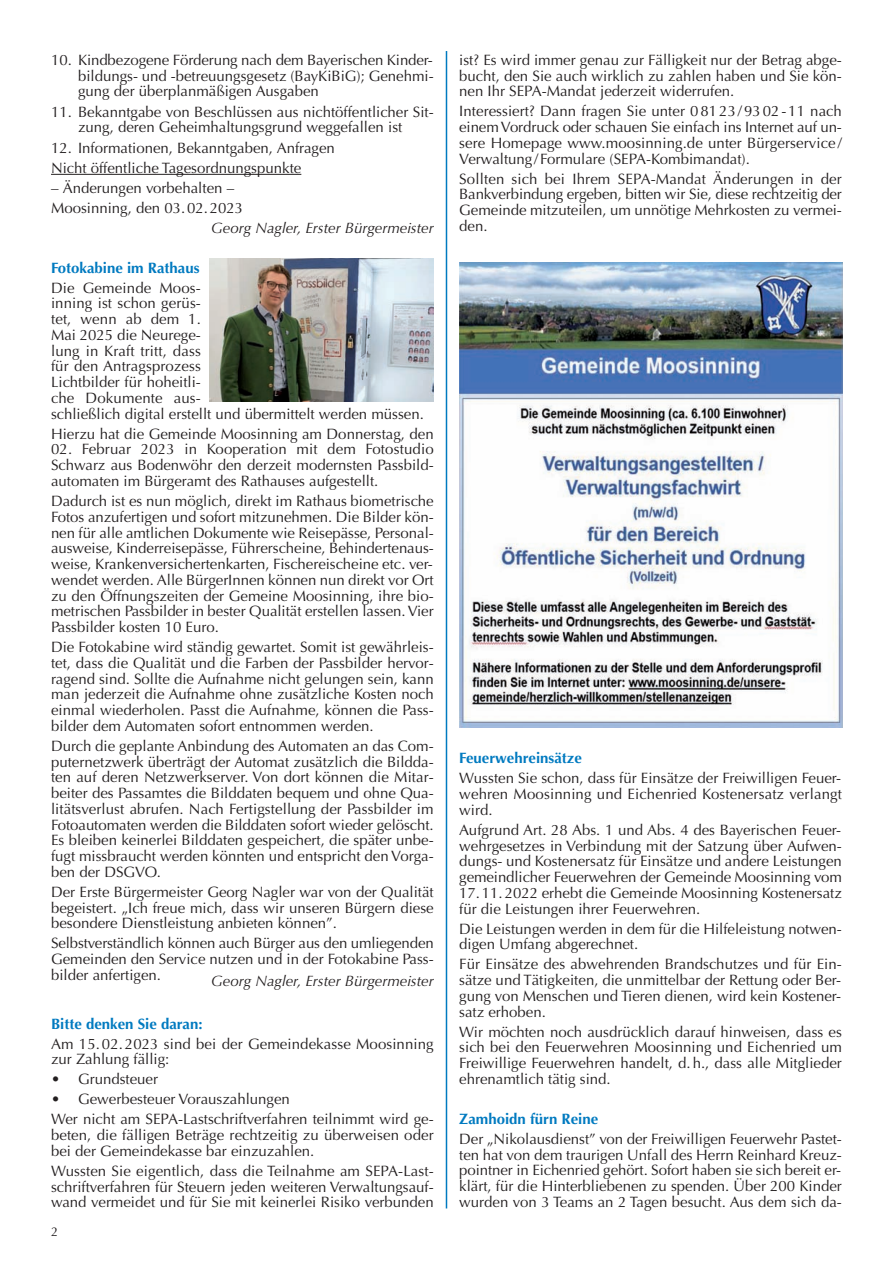
<style>
.page{position:relative;width:893px;height:1263px;background:#fff}
.page>*{position:absolute;margin:0;border:0;box-sizing:border-box;transform-origin:0 0}
.t1{font:15px/15.8px "Optima";color:#231f20;text-align:justify}
.t2{font:700 15px "Optima";color:#007ac0}
.t3{font:italic 15px "Optima";color:#231f20}
.t4{font:12.75px "Optima";color:#231f20}
</style>
<div class="page">
<hr style="left:446px;top:51px;width:1px;height:1157px;background:#007ac0">
<hr style="left:51px;top:174px;width:250px;height:1px;background:#231f20">
<img style="left:210px;top:259px;width:224px;height:142px">
<img style="left:459px;top:263px;width:383px;height:464px">
<p class="t1" style="left:78px;top:53px;width:357px;text-indent:-27px">10. Kindbezogene Förderung nach dem Bayerischen Kinder&shy;bildungs- und -betreuungsgesetz (BayKiBiG); Genehmi&shy;gung der überplanmäßigen Ausgaben</p>
<p class="t1" style="left:51px;top:105px;width:384px;text-align:center">11. Bekanntgabe von Beschlüssen aus nichtöffentlicher Sit&shy;zung, deren Geheimhaltungsgrund weggefallen ist</p>
<p class="t1" style="left:51px;top:139px;width:285px;line-height:20px">12. Informationen, Bekanntgaben, Anfragen<br>Nicht öffentliche Tagesordnungspunkte</p>
<p class="t1" style="left:51px;top:179px;width:194px;line-height:20px">– Änderungen vorbehalten –<br>Moosinning, den 03. 02. 2023</p>
<p class="t3" style="left:211px;top:221px;width:224px">Georg Nagler, Erster Bürgermeister</p>
<p class="t2" style="left:51px;top:261px;width:150px">Fotokabine im Rathaus</p>
<p class="t1" style="left:51px;top:281px;width:374px;text-align:left">Die Gemeinde Moos -<br>inning ist schon gerüs-<br>tet, wenn ab dem 1.<br>Mai 2025 die Neurege-<br>lung in Kraft tritt, dass<br>für den Antragsprozess<br>Lichtbilder für hoheitli-<br>che Dokumente aus-<br>schließlich digital erstellt und übermittelt werden müssen.</p>
<p class="t1" style="left:51px;top:427px;width:384px">Hierzu hat die Gemeinde Moosinning am Donnerstag, den</p>
<p class="t1" style="left:51px;top:443px;width:384px">02. Februar 2023 in Kooperation mit dem Fotostudio Schwarz aus Bodenwöhr den derzeit modernsten Passbild&shy;automaten im Bürgeramt des Rathauses aufgestellt.</p>
<p class="t1" style="left:51px;top:494px;width:384px">Dadurch ist es nun möglich, direkt im Rathaus biometrische Fotos anzufertigen und sofort mitzunehmen. Die Bilder kön&shy;nen für alle amtlichen Dokumente wie Reisepässe, Personal&shy;ausweise, Kinderreisepässe, Führerscheine, Behindertenaus&shy;weise, Krankenversichertenkarten, Fischereischeine etc. ver&shy;wendet werden. Alle BürgerInnen können nun direkt vor Ort zu den Öffnungszeiten der Gemeine Moosinning, ihre bio&shy;metrischen Passbilder in bester Qualität erstellen lassen. Vier Passbilder kosten 10 Euro.</p>
<p class="t1" style="left:51px;top:640px;width:384px">Die Fotokabine wird ständig gewartet. Somit ist gewährleis&shy;tet, dass die Qualität und die Farben der Passbilder hervor&shy;ragend sind. Sollte die Aufnahme nicht gelungen sein, kann man jederzeit die Aufnahme ohne zusätzliche Kosten noch einmal wiederholen. Passt die Aufnahme, können die Pass&shy;bilder dem Automaten sofort entnommen werden.</p>
<p class="t1" style="left:51px;top:739px;width:384px">Durch die geplante Anbindung des Automaten an das Com&shy;puternetzwerk überträgt der Automat zusätzlich die Bildda&shy;ten auf deren Netzwerkserver. Von dort können die Mitar&shy;beiter des Passamtes die Bilddaten bequem und ohne Qua&shy;litätsverlust abrufen. Nach Fertigstellung der Passbilder im Fotoautomaten werden die Bilddaten sofort wieder gelöscht.<br>Es bleiben keinerlei Bilddaten gespeichert, die später unbe&shy;fugt missbraucht werden könnten und entspricht den Vorga&shy;ben der DSGVO.</p>
<p class="t1" style="left:51px;top:885px;width:384px">Der Erste Bürgermeister Georg Nagler war von der Qualität begeistert. „Ich freue mich, dass wir unseren Bürgern diese besondere Dienstleistung anbieten können”.</p>
<p class="t1" style="left:51px;top:937px;width:384px">Selbstverständlich können auch Bürger aus den umliegenden Gemeinden den Service nutzen und in der Fotokabine Pass&shy;bilder anfertigen.</p>
<p class="t3" style="left:211px;top:974px;width:224px">Georg Nagler, Erster Bürgermeister</p>
<p class="t2" style="left:51px;top:1017px;width:153px">Bitte denken Sie daran:</p>
<p class="t1" style="left:51px;top:1037px;width:384px">Am 15. 02. 2023 sind bei der Gemeindekasse Moosinning zur Zahlung fällig:</p>
<p class="t1" style="left:51px;top:1073px;width:109px">• Grundsteuer</p>
<p class="t1" style="left:51px;top:1091px;width:384px;line-height:20px">• Gewerbesteuer Vorauszahlungen<br>Wer nicht am SEPA-Lastschriftverfahren teilnimmt wird ge-</p>
<p class="t1" style="left:51px;top:1129px;width:384px">beten, die fälligen Beträge recht zeitig zu überweisen oder bei der Gemeindekasse bar einzuzahlen.</p>
<p class="t1" style="left:51px;top:1164px;width:384px">Wussten Sie eigentlich, dass die Teilnahme am SEPA-Last&shy;schriftverfahren für Steuern jeden weiteren Verwaltungsauf&shy;wand vermeidet und für Sie mit keinerlei Risiko verbunden</p>
<p class="t4" style="left:51px;top:1227px;width:9px">2</p>
<p class="t1" style="left:459px;top:53px;width:384px">ist? Es wird immer genau zur Fälligkeit nur der Betrag abge&shy;bucht, den Sie auch wirklich zu zahlen haben und Sie kön&shy;nen Ihr SEPA-Mandat jederzeit widerrufen.</p>
<p class="t1" style="left:459px;top:105px;width:384px">Interessiert? Dann fragen Sie unter 0 81 23 / 93 02 - 11 nach einem Vordruck oder schauen Sie einfach ins Internet auf un&shy;sere Homepage www.moosinning.de unter Bürgerservice/ Verwal tung/ Formulare (SEPA-Kombimandat).</p>
<p class="t1" style="left:459px;top:172px;width:384px">Sollten sich bei Ihrem SEPA-Mandat Änderungen in der Bankverbindung ergeben, bitten wir Sie, diese rechtzeitig der Gemeinde mitzuteilen, um unnötige Mehrkosten zu vermei&shy;den.</p>
<p class="t2" style="left:459px;top:752px;width:124px">Feuerwehreinsätze</p>
<p class="t1" style="left:459px;top:772px;width:384px">Wussten Sie schon, dass für Einsätze der Freiwilligen Feuer&shy;wehren Moosinning und Eichen ried Kostenersatz verlangt wird.</p>
<p class="t1" style="left:459px;top:823px;width:384px">Aufgrund Art. 28 Abs. 1 und Abs. 4 des Bayerischen Feuer&shy;wehrgesetzes in Verbindung mit der Satzung über Aufwen&shy;dungs- und Kostenersatz für Einsätze und andere Leistungen ge meindlicher Feuerwehren der Gemeinde Moosinning vom 17.11.2022 erhebt die Gemeinde Moosinning Kostenersatz für die Leistungen ihrer Feuerwehren.</p>
<p class="t1" style="left:459px;top:922px;width:384px">Die Leistungen werden in dem für die Hilfeleistung notwen&shy;digen Umfang abgerechnet.</p>
<p class="t1" style="left:459px;top:958px;width:384px">Für Einsätze des abwehrenden Brandschutzes und für Ein&shy;sätze und Tätigkeiten, die unmit telbar der Rettung oder Ber&shy;gung von Menschen und Tieren dienen, wird kein Kostener&shy;satz erhoben.</p>
<p class="t1" style="left:459px;top:1025px;width:384px">Wir möchten noch ausdrücklich darauf hinweisen, dass es sich bei den Feuerwehren Moosinning und Eichenried um Freiwillige Feuerwehren handelt, d.h., dass alle Mitglieder ehrenamtlich tätig sind.</p>
<p class="t2" style="left:459px;top:1113px;width:140px">Zamhoidn fürn Reine</p>
<p class="t1" style="left:459px;top:1132px;width:384px">Der „Nikolausdienst” von der Freiwilli gen Feuerwehr Pastet&shy;ten hat von dem traurigen Unfall des Herrn Reinhard Kreuz&shy;pointner in Eichenried gehört. Sofort haben sie sich bereit er&shy;klärt, für die Hinterbliebenen zu spenden. Über 200 Kinder wurden von 3 Teams an 2 Tagen besucht. Aus dem sich da-</p>
</div>
